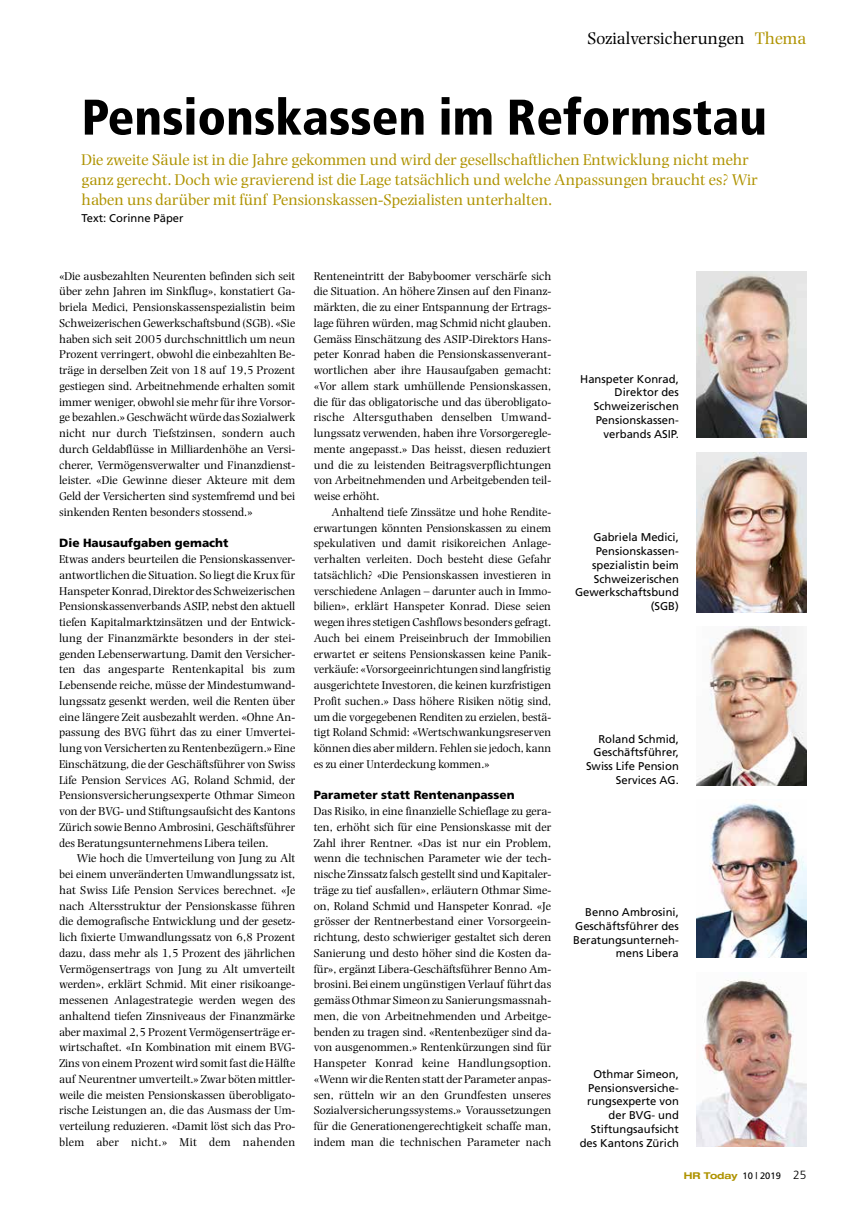
<style>
.page{position:relative;width:865px;height:1205px;background:#fff}
.page>*{position:absolute;margin:0;border:0;box-sizing:border-box;transform-origin:0 0}
.t1{font:900 condensed 50px "Frutiger";color:#000}
.t2{font:17.5px "Photina";color:#000}
.t3{font:16.25px/20px "Photina";color:#af9300}
.t4{font:11.88px/15.8px "Photina";color:#000;text-align:justify}
.t5{font:900 11.88px "Frutiger";color:#000}
.t6{font:11.25px/13.8px "Frutiger";color:#000;text-align:right}
.t7{font:700 expanded 9.38px "Helvetica Neue LT";color:#af9300}
.s1{color:#af9300}
.s2{font-family:"Frutiger";font-weight:400;font-stretch:normal;color:#000}
.s3{font-family:"Frutiger";font-weight:300;font-stretch:normal;font-size:11.88px;color:#000}
</style>
<div class="page">
<img style="left:696px;top:271px;width:110px;height:166px">
<img style="left:696px;top:453px;width:110px;height:159px">
<img style="left:696px;top:803px;width:110px;height:154px">
<img style="left:696px;top:979px;width:110px;height:167px">
<img style="left:696px;top:626px;width:110px;height:159px">
<h2 class="t2" style="left:587px;top:28px;width:220px">Sozialversicherungen <span class="s1">Thema</span></h2>
<h1 class="t1" style="left:81px;top:87px;width:687px">Pensionskassen im Reformstau</h1>
<p class="t3" style="left:81px;top:150px;width:677px">Die zweite Säule ist in die Jahre gekommen und wird der gesellschaftlichen Entwicklung nicht mehr ganz gerecht. Doch wie gravierend ist die Lage tatsächlich und welche Anpassungen braucht es? Wir haben uns darüber mit fünf Pensionskassen-Spezialisten unterhalten.</p>
<p class="t6" style="left:81px;top:211px;width:104px">Text: Corinne Päper</p>
<p class="t4" style="left:59px;top:268px;width:238px">«Die ausbezahlten Neurenten befinden sich seit über zehn Jahren im Sinkflug», konstatiert Ga&shy;briela Medici, Pensionskassenspezialistin beim Schweizerischen Gewerkschaftsbund (SGB). «Sie haben sich seit 2005 durchschnittlich um neun Prozent verringert, obwohl die einbezahlten Be&shy;träge in derselben Zeit von 18 auf 19,5 Prozent gestiegen sind. Arbeitnehmende erhalten somit immer weniger, obwohl sie mehr für ihre Vorsor&shy;ge bezahlen.» Geschwächt würde das Sozialwerk nicht nur durch Tiefstzinsen, sondern auch durch Geldabflüsse in Milliardenhöhe an Versi&shy;cherer, Vermögensverwalter und Finanzdienst&shy;leister. «Die Gewinne dieser Akteure mit dem Geld der Versicherten sind systemfremd und bei sinkenden Renten besonders stossend.»</p>
<p class="t5" style="left:59px;top:536px;width:171px">Die Hausaufgaben gemacht</p>
<p class="t4" style="left:59px;top:551px;width:238px">Etwas anders beurteilen die Pensionskassenver&shy;antwortlichen die Situation. So liegt die Krux für Hanspeter Konrad, Direktor des Schweizerischen Pensionskassenverbands ASIP, nebst den aktuell tiefen Kapitalmarktzinsätzen und der Entwick&shy;lung der Finanzmärkte besonders in der stei&shy;genden Lebenserwartung. Damit den Versicher&shy;ten das angesparte Rentenkapital bis zum Lebensende reiche, müsse der Mindestumwand&shy;lungssatz gesenkt werden, weil die Renten über eine längere Zeit ausbezahlt werden. «Ohne An&shy;passung des BVG führt das zu einer Umvertei&shy;lung von Versicherten zu Rentenbezügern.» Eine Einschätzung, die der Geschäftsführer von Swiss Life Pension Services AG, Roland Schmid, der Pensionsversicherungsexperte Othmar Simeon von der BVG- und Stiftungsaufsicht des Kantons Zürich sowie Benno Ambrosini, Geschäftsführer des Beratungsunternehmens Libera teilen.</p>
<p class="t4" style="left:59px;top:850px;width:238px;text-indent:18px">Wie hoch die Umverteilung von Jung zu Alt bei einem unveränderten Umwandlungssatz ist, hat Swiss Life Pension Services berechnet. «Je nach Altersstruktur der Pensionskasse führen die demografische Entwicklung und der gesetz&shy;lich fixierte Umwandlungssatz von 6,8 Prozent dazu, dass mehr als 1,5 Prozent des jährlichen Vermögensertrags von Jung zu Alt umverteilt werden», erklärt Schmid. Mit einer risikoange&shy;messenen Anlagestrategie werden wegen des anhaltend tiefen Zinsniveaus der Finanzmärke aber maximal 2,5 Prozent Vermögenserträge er&shy;wirtschaftet. «In Kombination mit einem BVG-Zins von einem Prozent wird somit fast die Hälfte auf Neurentner umverteilt.» Zwar böten mittler&shy;weile die meisten Pensionskassen überobligato&shy;rische Leistungen an, die das Ausmass der Um&shy;verteilung reduzieren. «Damit löst sich das Pro&shy;blem aber nicht.» Mit dem nahenden</p>
<p class="t4" style="left:314px;top:268px;width:239px">Renteneintritt der Babyboomer verschärfe sich die Situation. An höhere Zinsen auf den Finanz&shy;märkten, die zu einer Entspannung der Ertrags&shy;lage führen würden, mag Schmid nicht glauben.<br>Gemäss Einschätzung des ASIP-Direktors Hans&shy;peter Konrad haben die Pensionskassenverant&shy;wortlichen aber ihre Hausaufgaben gemacht: «Vor allem stark umhüllende Pensionskassen, die für das obligatorische und das überobligato&shy;rische Altersguthaben denselben Umwand&shy;lungssatz verwenden, haben ihre Vorsorgeregle&shy;mente angepasst.» Das heisst, diesen reduziert und die zu leistenden Beitragsverpflichtungen von Arbeitnehmenden und Arbeitgebenden teil&shy;weise erhöht.</p>
<p class="t4" style="left:314px;top:504px;width:239px;text-indent:18px">Anhaltend tiefe Zinssätze und hohe Rendite&shy;erwartungen könnten Pensionskassen zu einem spekulativen und damit risikoreichen Anlage&shy;verhalten verleiten. Doch besteht diese Gefahr tatsächlich? «Die Pensionskassen investieren in verschiedene Anlagen – darunter auch in Immo&shy;bilien», erklärt Hanspeter Konrad. Diese seien wegen ihres stetigen Cashflows besonders gefragt.<br>Auch bei einem Preiseinbruch der Immobilien erwartet er seitens Pensionskassen keine Panik&shy;verkäufe: «Vorsorgeeinrichtungen sind langfristig ausgerichtete Investoren, die keinen kurzfristigen Profit suchen.» Dass höhere Risiken nötig sind, um die vorgegebenen Renditen zu erzielen, bestä&shy;tigt Roland Schmid: «Wertschwankungsreserven können dies aber mildern. Fehlen sie jedoch, kann es zu einer Unterdeckung kommen.»</p>
<p class="t5" style="left:314px;top:788px;width:202px">Parameter statt Rentenanpassen</p>
<p class="t4" style="left:314px;top:803px;width:239px">Das Risiko, in eine finanzielle Schieflage zu gera&shy;ten, erhöht sich für eine Pensionskasse mit der Zahl ihrer Rentner. «Das ist nur ein Problem, wenn die technischen Parameter wie der tech&shy;nische Zinssatz falsch gestellt sind und Kapitaler&shy;träge zu tief ausfallen», erläutern Othmar Sime&shy;on, Roland Schmid und Hanspeter Konrad. «Je grösser der Rentnerbestand einer Vorsorgeein&shy;richtung, desto schwieriger gestaltet sich deren Sanierung und desto höher sind die Kosten da&shy;für», ergänzt Libera-Geschäftsführer Benno Am&shy;brosini. Bei einem ungünstigen Verlauf führt das gemäss Othmar Simeon zu Sanierungsmassnah&shy;men, die von Arbeitnehmenden und Arbeitge&shy;benden zu tragen sind. «Rentenbezüger sind da&shy;von ausgenommen.» Rentenkürzungen sind für Hanspeter Konrad keine Handlungsoption. «Wenn wir die Renten statt der Parameter anpas&shy;sen, rütteln wir an den Grundfesten unseres Sozialversicherungssystems.» Voraussetzungen für die Generationengerechtigkeit schaffe man, indem man die technischen Parameter nach</p>
<p class="t6" style="left:580px;top:372px;width:100px">Hanspeter Konrad,<br>Direktor des<br>Schweizerischen<br>Pensionskassen&shy;verbands ASIP.</p>
<p class="t6" style="left:575px;top:530px;width:105px">Gabriela Medici,<br>Pensionskassen&shy;spezialistin beim<br>Schweizerischen<br>Gewerkschaftsbund (SGB)</p>
<p class="t6" style="left:586px;top:731px;width:94px">Roland Schmid,<br>Geschäftsführer,<br>Swiss Life Pension<br>Services AG.</p>
<p class="t6" style="left:573px;top:905px;width:107px">Benno Ambrosini,<br>Geschäftsführer des<br>Beratungsunterneh&shy;mens Libera</p>
<p class="t6" style="left:579px;top:1067px;width:101px">Othmar Simeon,<br>Pensionsversiche&shy;rungsexperte von der BVG- und<br>Stiftungsaufsicht des Kantons Zürich</p>
<p class="t7" style="left:684px;top:1169px;width:124px">HR Today <span class="s2">10 | 2019</span> <span class="s3">25</span></p>
</div>
